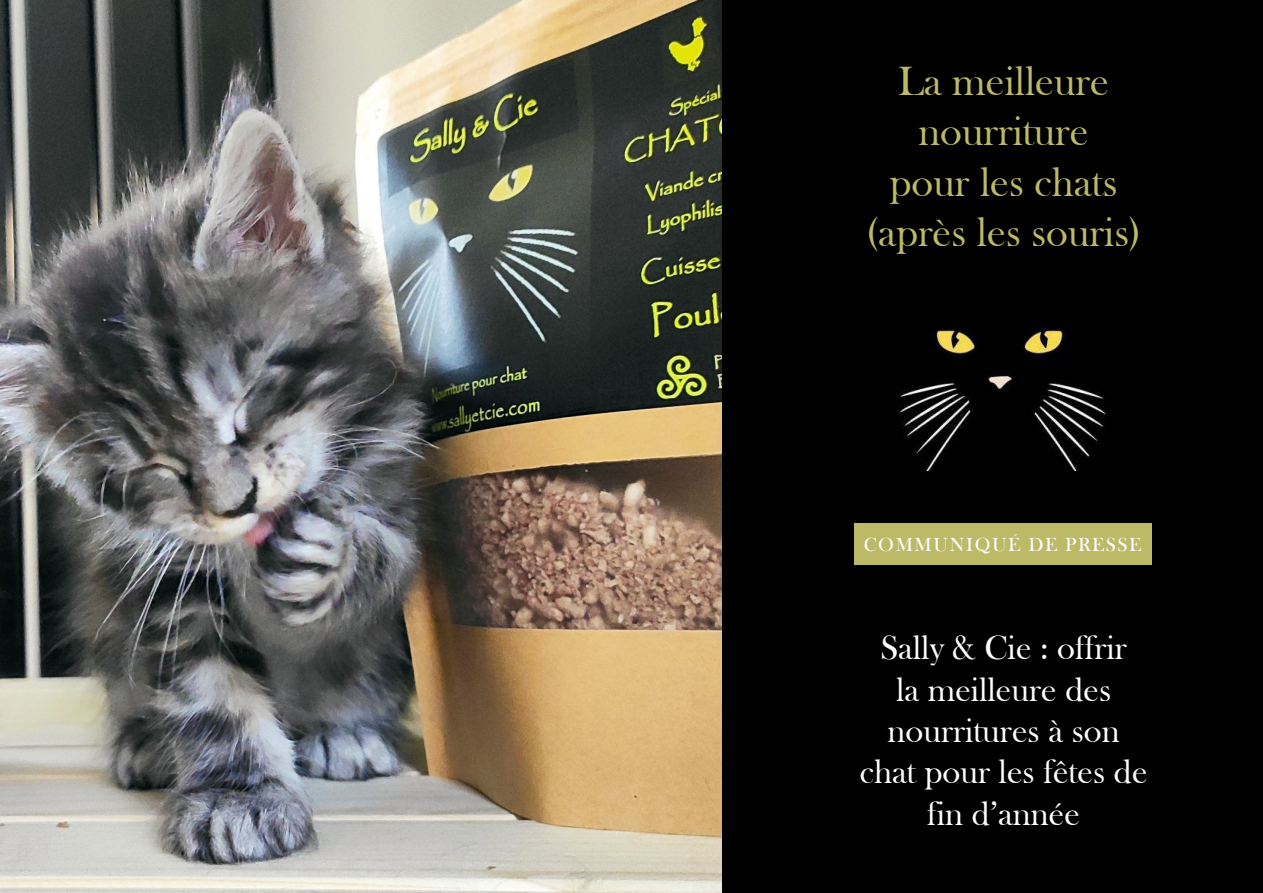
<style>
.page{position:relative;width:1263px;height:893px;background:#fff}
.page>*{position:absolute;margin:0;border:0;box-sizing:border-box;transform-origin:0 0}
.Page_de_couv_-_Grand{font:42px "Bask Old Face";color:#bcb967}
.Page_de_couv_-_Grand-2{font:34.5px/41.4px "Bask Old Face";color:#fff;text-align:center}
.Page_de_couv_-_Sous{font:19.5px "Bask Old Face";letter-spacing:.08em;color:#fff}
</style>
<div class="page">
<img style="left:0;top:0;width:723px;height:893px">
<div style="left:723px;top:0;width:540px;height:893px;background:#000"></div>
<div style="left:854px;top:523px;width:297px;height:42px;background:#bcb967"></div>
<img style="left:899px;top:328px;width:209px;height:142px">
<p class="Page_de_couv_-_Grand" style="left:898px;top:58px;width:213px">La meilleure</p>
<p class="Page_de_couv_-_Grand" style="left:918px;top:108px;width:172px">nourriture</p>
<p class="Page_de_couv_-_Grand" style="left:890px;top:159px;width:230px">pour les chats</p>
<p class="Page_de_couv_-_Grand" style="left:866px;top:209px;width:277px">(après les souris)</p>
<p class="Page_de_couv_-_Sous" style="left:864px;top:533px;width:279px">COMMUNIQUÉ DE PRESSE</p>
<p class="Page_de_couv_-_Grand-2" style="left:860px;top:628px;width:289px">Sally &amp; Cie : offrir<br>la meilleure des nourritures à son chat pour les fêtes de fin d’année</p>
</div>
